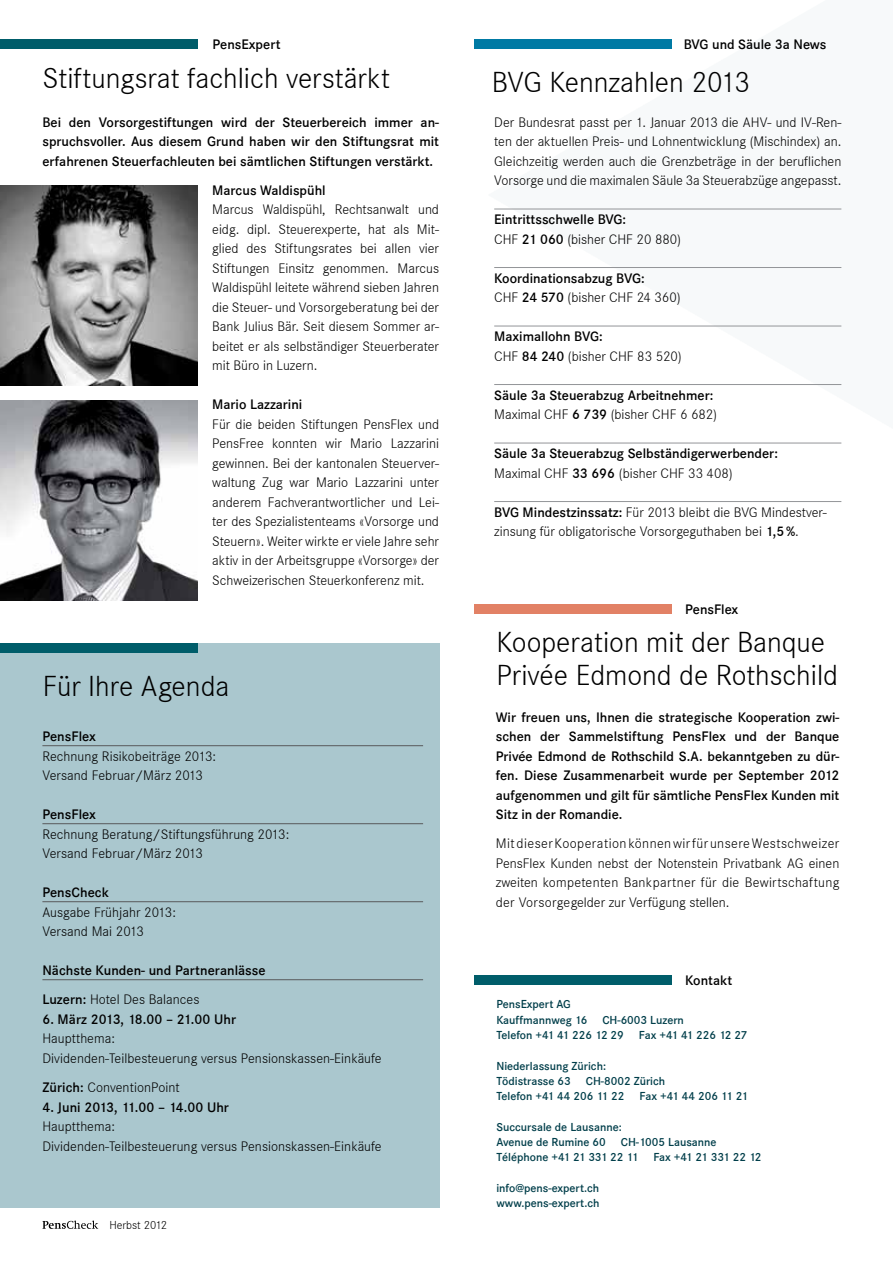
<style>
.page{position:relative;width:893px;height:1263px;background:#fff}
.page>*{position:absolute;margin:0;border:0;box-sizing:border-box;transform-origin:0 0}
.t1{font:300 30px/33px "Corporate S";color:#000}
.t2{font:300 14.25px/19.5px "Corporate S";color:#000}
.t3{font:600 14.25px/19.5px "Corporate S";color:#000}
.t4{font:600 12px/15.3px "Corporate S";color:#003e4a}
.t5{font:600 12px "Corporate S";letter-spacing:-.02em;color:#003e4a}
.t6{font:300 12px "Corporate S";color:#000}
.s1{font-weight:300}
.s2{font-weight:600}
</style>
<div class="page">
<svg style="left:42px;top:1220px;width:56px;height:9px"></svg>
<div style="left:0;top:643px;width:439px;height:565px;background:#aac7ce"></div>
<div style="left:0;top:39px;width:197px;height:10px;background:#005d6a"></div>
<div style="left:474px;top:604px;width:198px;height:10px;background:#e28165"></div>
<div style="left:474px;top:975px;width:198px;height:10px;background:#005d6a"></div>
<div style="left:474px;top:39px;width:198px;height:10px;background:#007aa4"></div>
<hr style="left:494px;top:209px;width:347px;height:1px;background:#939598">
<hr style="left:494px;top:267px;width:347px;height:1px;background:#939598">
<hr style="left:494px;top:326px;width:347px;height:1px;background:#939598">
<hr style="left:494px;top:384px;width:347px;height:1px;background:#939598">
<hr style="left:494px;top:443px;width:347px;height:1px;background:#939598">
<hr style="left:494px;top:501px;width:347px;height:1px;background:#939598">
<img style="left:0;top:185px;width:197px;height:200px">
<img style="left:0;top:401px;width:197px;height:199px">
<hr style="left:42px;top:745px;width:381px;height:1px;background:#58595b">
<hr style="left:42px;top:823px;width:381px;height:1px;background:#58595b">
<hr style="left:42px;top:901px;width:381px;height:1px;background:#58595b">
<hr style="left:42px;top:979px;width:381px;height:1px;background:#58595b">
<div style="left:0;top:643px;width:197px;height:10px;background:#005d6a"></div>
<p class="t3" style="left:213px;top:34px;width:69px">PensExpert</p>
<h1 class="t1" style="left:43px;top:62px;width:349px">Stiftungsrat fachlich verstärkt</h1>
<p class="t3" style="left:42px;top:112px;width:398px;text-align:justify">Bei den Vorsorgestiftungen wird der Steuerbereich immer an&shy;spruchsvoller. Aus diesem Grund haben wir den Stiftungsrat mit erfahrenen Steuerfachleuten bei sämtlichen Stiftungen verstärkt.</p>
<p class="t3" style="left:212px;top:181px;width:115px">Marcus Waldispühl</p>
<p class="t2" style="left:212px;top:200px;width:228px;text-align:justify">Marcus Waldispühl, Rechtsanwalt und eidg. dipl. Steuerexperte, hat als Mit&shy;glied des Stiftungsrates bei allen vier Stiftungen Einsitz genommen. Marcus Waldispühl leitete während sieben Jahren die Steuer- und Vorsorgeberatung bei der Bank Julius Bär. Seit diesem Sommer ar&shy;beitet er als selbständiger Steuerberater mit Büro in Luzern.</p>
<p class="t3" style="left:212px;top:395px;width:92px">Mario Lazzarini</p>
<p class="t2" style="left:212px;top:415px;width:228px;text-align:justify">Für die beiden Stiftungen PensFlex und PensFree konnten wir Mario Lazzarini gewinnen. Bei der kantonalen Steuerver&shy;waltung Zug war Mario Lazzarini unter anderem Fachverantwortlicher und Lei&shy;ter des Spezialistenteams «Vorsorge und Steuern». Weiter wirkte er viele Jahre sehr aktiv in der Arbeitsgruppe «Vorsorge» der Schweizerischen Steuerkonferenz mit.</p>
<h1 class="t1" style="left:43px;top:670px;width:188px">Für Ihre Agenda</h1>
<p class="t3" style="left:42px;top:727px;width:55px">PensFlex</p>
<p class="t2" style="left:42px;top:746px;width:175px">Rechnung Risikobeiträge 2013:<br>Versand Februar/März 2013</p>
<p class="t3" style="left:42px;top:805px;width:55px">PensFlex</p>
<p class="t2" style="left:42px;top:824px;width:248px">Rechnung Beratung/Stiftungsführung 2013:<br>Versand Februar/März 2013</p>
<p class="t3" style="left:42px;top:883px;width:68px">PensCheck</p>
<p class="t2" style="left:42px;top:902px;width:135px">Ausgabe Frühjahr 2013:<br>Versand Mai 2013</p>
<p class="t3" style="left:42px;top:956px;width:225px;line-height:29.2px">Nächste Kunden- und Partneranlässe<br>Luzern: <span class="s1">Hotel Des Balances</span></p>
<p class="t3" style="left:42px;top:1009px;width:195px">6. März 2013, 18.00 – 21.00 Uhr</p>
<p class="t2" style="left:42px;top:1029px;width:341px">Hauptthema:<br>Dividenden-Teilbesteuerung versus Pensionskassen-Einkäufe</p>
<p class="t2" style="left:42px;top:1078px;width:139px"><span class="s2">Zürich:</span> ConventionPoint</p>
<p class="t3" style="left:42px;top:1097px;width:188px">4. Juni 2013, 11.00 – 14.00 Uhr</p>
<p class="t2" style="left:42px;top:1117px;width:341px">Hauptthema:<br>Dividenden-Teilbesteuerung versus Pensionskassen-Einkäufe</p>
<p class="t6" style="left:109px;top:1218px;width:59px">Herbst 2012</p>
<p class="t3" style="left:684px;top:34px;width:144px">BVG und Säule 3a News</p>
<h1 class="t1" style="left:492px;top:65px;width:260px">BVG Kennzahlen 2013</h1>
<p class="t2" style="left:494px;top:112px;width:349px;text-align:justify">Der Bundesrat passt per 1. Januar 2013 die AHV- und IV-Ren&shy;ten der aktuellen Preis- und Lohnentwicklung (Mischindex) an.<br>Gleichzeitig werden auch die Grenzbeträge in der beruflichen Vorsorge und die maximalen Säule 3a Steuerabzüge angepasst.</p>
<p class="t3" style="left:494px;top:210px;width:188px">Eintrittsschwelle BVG:<br><span class="s1">CHF</span> 21 060 <span class="s1">(bisher CHF 20 880)</span></p>
<p class="t3" style="left:494px;top:268px;width:188px">Koordinationsabzug BVG:<br><span class="s1">CHF</span> 24 570 <span class="s1">(bisher CHF 24 360)</span></p>
<p class="t3" style="left:494px;top:327px;width:189px">Maximallohn BVG:<br><span class="s1">CHF</span> 84 240 <span class="s1">(bisher CHF 83 520)</span></p>
<p class="t3" style="left:494px;top:385px;width:224px">Säule 3a Steuerabzug Arbeitnehmer:<br><span class="s1">Maximal CHF</span> 6 739 <span class="s1">(bisher CHF 6 682)</span></p>
<p class="t3" style="left:494px;top:444px;width:285px">Säule 3a Steuerabzug Selbständigerwerbender:<br><span class="s1">Maximal CHF</span> 33 696 <span class="s1">(bisher CHF 33 408)</span></p>
<p class="t2" style="left:494px;top:502px;width:334px"><span class="s2">BVG Mindestzinssatz:</span> Für 2013 bleibt die BVG Mindestver&shy;zinsung für obligatorische Vorsorgeguthaben bei <span class="s2">1,5%</span>.</p>
<p class="t3" style="left:685px;top:600px;width:55px">PensFlex</p>
<h1 class="t1" style="left:496px;top:625px;width:343px">Kooperation mit der Banque<br>Privée Edmond de Rothschild</h1>
<p class="t3" style="left:496px;top:707px;width:345px;text-align:justify">Wir freuen uns, Ihnen die strategische Kooperation zwi&shy;schen der Sammelstiftung PensFlex und der Banque Privée Edmond de Rothschild S.A. bekanntgeben zu dür&shy;fen. Diese Zusammenarbeit wurde per September 2012 aufgenommen und gilt für sämtliche PensFlex Kunden mit Sitz in der Romandie.</p>
<p class="t2" style="left:496px;top:834px;width:345px;text-align:justify">Mit dieser Kooperation können wir für unsere Westschweizer PensFlex Kunden nebst der Notenstein Privatbank AG einen zweiten kompetenten Bankpartner für die Bewirtschaftung der Vorsorgegelder zur Verfügung stellen.</p>
<p class="t3" style="left:685px;top:970px;width:48px">Kontakt</p>
<p class="t4" style="left:496px;top:997px;width:92px">PensExpert AG<br>Kauffmannweg 16</p>
<p class="t4" style="left:496px;top:1012px;width:189px;text-indent:106px">CH-6003 Luzern<br>Telefon +41 41 226 12 29</p>
<p class="t5" style="left:639px;top:1028px;width:110px">Fax +41 41 226 12 27</p>
<p class="t4" style="left:496px;top:1058px;width:111px">Niederlassung Zürich:<br>Tödistrasse 63</p>
<p class="t4" style="left:496px;top:1073px;width:170px;text-indent:89px">CH-8002 Zürich<br>Telefon +41 44 206 11 22</p>
<p class="t4" style="left:639px;top:1089px;width:110px">Fax +41 44 206 11 21</p>
<p class="t4" style="left:496px;top:1119px;width:127px">Succursale de Lausanne:<br>Avenue de Rumine 60</p>
<p class="t4" style="left:496px;top:1134px;width:267px;text-indent:124px">CH-1005 Lausanne<br>Téléphone +41 21 331 22 11 Fax +41 21 331 22 12</p>
<p class="t4" style="left:496px;top:1180px;width:105px">info@pens-expert.ch www.pens-expert.ch</p>
</div>
